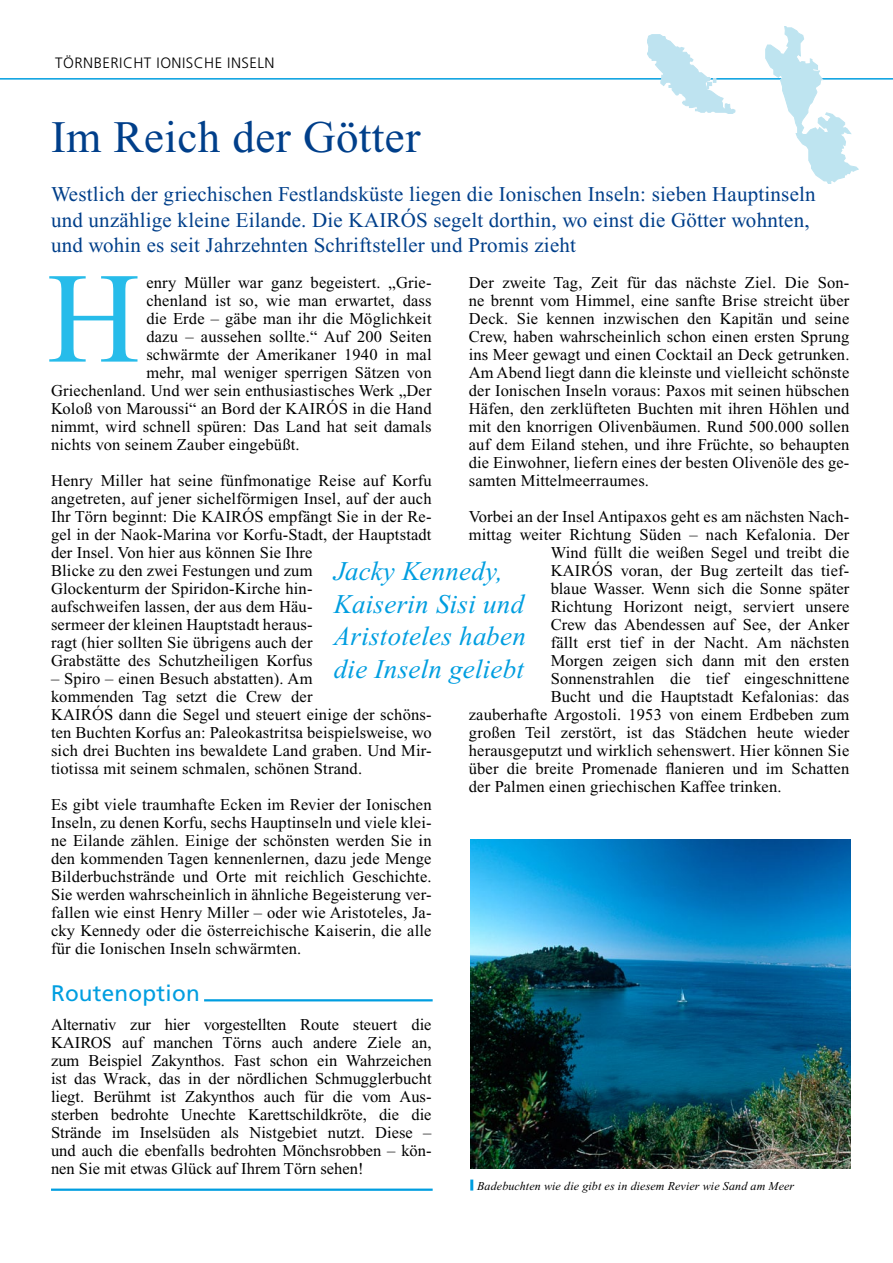
<style>
.page{position:relative;width:893px;height:1263px;background:#fff}
.page>*{position:absolute;margin:0;border:0;box-sizing:border-box;transform-origin:0 0}
.t1{font:129px "Times New Roman";color:#27bcea}
.t2{font:45px "Times New Roman";letter-spacing:.01em;color:#003f8a}
.t3{font:italic 27px/32.4px "Times New Roman";letter-spacing:.01em;color:#009ee0}
.t4{font:22.5px "Frutiger";letter-spacing:.01em;color:#009ee0}
.t5{font:21px/25.2px "Times New Roman";letter-spacing:.01em;color:#003f8a}
.t6{font:16.5px/18px "Times New Roman";letter-spacing:.01em;color:#000;text-align:justify}
.t7{font:16.5px/18px "Times New Roman";letter-spacing:-.01em;color:#000}
.t8{font:300 15px "Frutiger";letter-spacing:.03em;color:#000}
.t9{font:italic 12px "Times New Roman";letter-spacing:.01em;color:#000}
</style>
<div class="page">
<hr style="left:0;top:78px;width:893px;height:2px;background:#009ee0">
<img style="left:470px;top:839px;width:381px;height:329px">
<svg style="left:470px;top:1179px;width:3px;height:11px"></svg>
<svg style="left:647px;top:34px;width:88px;height:80px"></svg>
<hr style="left:204px;top:999px;width:229px;height:2px;background:#009ee0">
<hr style="left:51px;top:1188px;width:382px;height:3px;background:#009ee0">
<svg style="left:765px;top:26px;width:94px;height:158px"></svg>
<p class="t8" style="left:55px;top:55px;width:221px">TÖRNBERICHT IONISCHE INSELN</p>
<h2 class="t2" style="left:51px;top:113px;width:371px">Im Reich der Götter</h2>
<p class="t5" style="left:51px;top:182px;width:766px">Westlich der griechischen Festlandsküste liegen die Ionischen Inseln: sieben Hauptinseln und unzählige kleine Eilande. Die KAIRÓS segelt dorthin, wo einst die Götter wohnten, und wohin es seit Jahrzehnten Schriftsteller und Promis zieht</p>
<h1 class="t1" style="left:47px;top:248px;width:90px">H</h1>
<p class="t6" style="left:146px;top:274px;width:287px">enry Müller war ganz begeistert. „Grie-</p>
<p class="t6" style="left:469px;top:274px;width:382px">Der zweite Tag, Zeit für das nächste Ziel. Die Son&shy;ne brennt vom Himmel, eine sanfte Brise streicht über Deck. Sie kennen inzwischen den Kapitän und seine Crew, haben wahrscheinlich schon einen ersten Sprung ins Meer gewagt und einen Cocktail an Deck getrunken.<br>Am Abend liegt dann die kleinste und vielleicht schönste der Ionischen Inseln voraus: Paxos mit seinen hübschen Häfen, den zerklüfteten Buchten mit ihren Höhlen und mit den knorrigen Olivenbäumen. Rund 500.000 sollen auf dem Eiland stehen, und ihre Früchte, so behaupten die Einwohner, liefern eines der besten Olivenöle des ge&shy;samten Mittelmeerraumes.</p>
<p class="t6" style="left:469px;top:508px;width:382px">Vorbei an der Insel Antipaxos geht es am nächsten Nach-</p>
<p class="t6" style="left:469px;top:526px;width:382px">mittag weiter Richtung Süden – nach Kefalonia. Der</p>
<p class="t6" style="left:551px;top:544px;width:300px">Wind füllt die weißen Segel und treibt die</p>
<p class="t6" style="left:551px;top:562px;width:300px">KAIRÓS voran, der Bug zerteilt das tief-</p>
<p class="t6" style="left:551px;top:580px;width:300px">blaue Wasser. Wenn sich die Sonne später</p>
<p class="t6" style="left:551px;top:598px;width:300px">Richtung Horizont neigt, serviert unsere</p>
<p class="t6" style="left:551px;top:616px;width:300px">Crew das Abendessen auf See, der Anker</p>
<p class="t6" style="left:551px;top:634px;width:300px">fällt erst tief in der Nacht. Am nächsten</p>
<p class="t6" style="left:551px;top:652px;width:300px">Morgen zeigen sich dann mit den ersten</p>
<p class="t6" style="left:551px;top:670px;width:300px">Sonnenstrahlen die tief eingeschnittene</p>
<p class="t6" style="left:551px;top:688px;width:300px">Bucht und die Hauptstadt Kefalonias: das</p>
<p class="t6" style="left:469px;top:706px;width:382px">zauberhafte Argostoli. 1953 von einem Erdbeben zum</p>
<p class="t6" style="left:469px;top:724px;width:382px">großen Teil zerstört, ist das Städchen heute wieder</p>
<p class="t6" style="left:469px;top:742px;width:382px">herausgeputzt und wirklich sehenswert. Hier können Sie</p>
<p class="t6" style="left:469px;top:760px;width:382px">über die breite Promenade flanieren und im Schatten</p>
<p class="t6" style="left:469px;top:778px;width:314px">der Palmen einen griechischen Kaffee trinken.</p>
<p class="t6" style="left:146px;top:292px;width:287px">chenland ist so, wie man erwartet, dass</p>
<p class="t6" style="left:146px;top:310px;width:287px">die Erde – gäbe man ihr die Möglichkeit</p>
<p class="t6" style="left:146px;top:328px;width:287px">dazu – aussehen sollte.“ Auf 200 Seiten</p>
<p class="t6" style="left:146px;top:346px;width:287px">schwärmte der Amerikaner 1940 in mal</p>
<p class="t6" style="left:146px;top:364px;width:287px">mehr, mal weniger sperrigen Sätzen von</p>
<p class="t6" style="left:51px;top:382px;width:382px">Griechenland. Und wer sein enthusiastisches Werk „Der</p>
<p class="t6" style="left:51px;top:400px;width:382px">Koloß von Maroussi“ an Bord der KAIRÓS in die Hand</p>
<p class="t6" style="left:51px;top:418px;width:382px">nimmt, wird schnell spüren: Das Land hat seit damals</p>
<p class="t6" style="left:51px;top:436px;width:250px">nichts von seinem Zauber eingebüßt.</p>
<p class="t6" style="left:51px;top:472px;width:382px;text-align:left">Henry Miller hat seine fünfmonatige Reise auf Korfu angetreten, auf jener sichelförmigen Insel, auf der auch Ihr Törn beginnt: Die KAIRÓS empfängt Sie in der Re&shy;gel in der Naok-Marina vor Korfu-Stadt, der Hauptstadt der Insel. Von hier aus können Sie Ihre<br>Blicke zu den zwei Festungen und zum<br>Glockenturm der Spiridon-Kirche hin-<br>aufschweifen lassen, der aus dem Häu-<br>sermeer der kleinen Hauptstadt heraus-<br>ragt (hier sollten Sie übrigens auch der<br>Grabstätte des Schutzheiligen Korfus</p>
<p class="t6" style="left:51px;top:670px;width:382px;text-align:left">– Spiro – einen Besuch abstatten). Am<br>kommenden Tag setzt die Crew der<br>KAIRÓS dann die Segel und steuert einige der schöns&shy;ten Buchten Korfus an: Paleokastritsa beispielsweise, wo sich drei Buchten ins bewaldete Land graben. Und Mir&shy;tiotissa mit seinem schmalen, schönen Strand.</p>
<p class="t6" style="left:51px;top:796px;width:382px">Es gibt viele traumhafte Ecken im Revier der Ionischen Inseln, zu denen Korfu, sechs Hauptinseln und viele klei&shy;ne Eilande zählen. Einige der schönsten werden Sie in den kommenden Tagen kennenlernen, dazu jede Menge Bilderbuchstrände und Orte mit reichlich Geschichte.<br>Sie werden wahrscheinlich in ähnliche Begeisterung ver&shy;fallen wie einst Henry Miller – oder wie Aristoteles, Ja&shy;cky Kennedy oder die österreichische Kaiserin, die alle für die Ionischen Inseln schwärmten.</p>
<h3 class="t3" style="left:334px;top:555px;width:194px">Jacky Kennedy,<br>Kaiserin Sisi und<br>Aristoteles haben die Inseln geliebt</h3>
<h3 class="t4" style="left:51px;top:980px;width:150px">Routenoption</h3>
<p class="t7" style="left:51px;top:1016px;width:382px">Alternativ zur hier vorgestellten Route steuert die<br>KAIROS</p>
<p class="t6" style="left:51px;top:1034px;width:382px;text-indent:71px">auf manchen Törns auch andere Ziele an, zum Beispiel Zakynthos. Fast schon ein Wahrzeichen ist das Wrack, das in der nördlichen Schmugglerbucht liegt. Berühmt ist Zakynthos auch für die vom Aus&shy;sterben bedrohte Unechte Karettschildkröte, die die Strände im Inselsüden als Nistgebiet nutzt. Diese – und auch die ebenfalls bedrohten Mönchsrobben – kön&shy;nen Sie mit etwas Glück auf Ihrem Törn sehen!</p>
<p class="t9" style="left:477px;top:1179px;width:319px">Badebuchten wie die gibt es in diesem Revier wie Sand am Meer</p>
</div>
